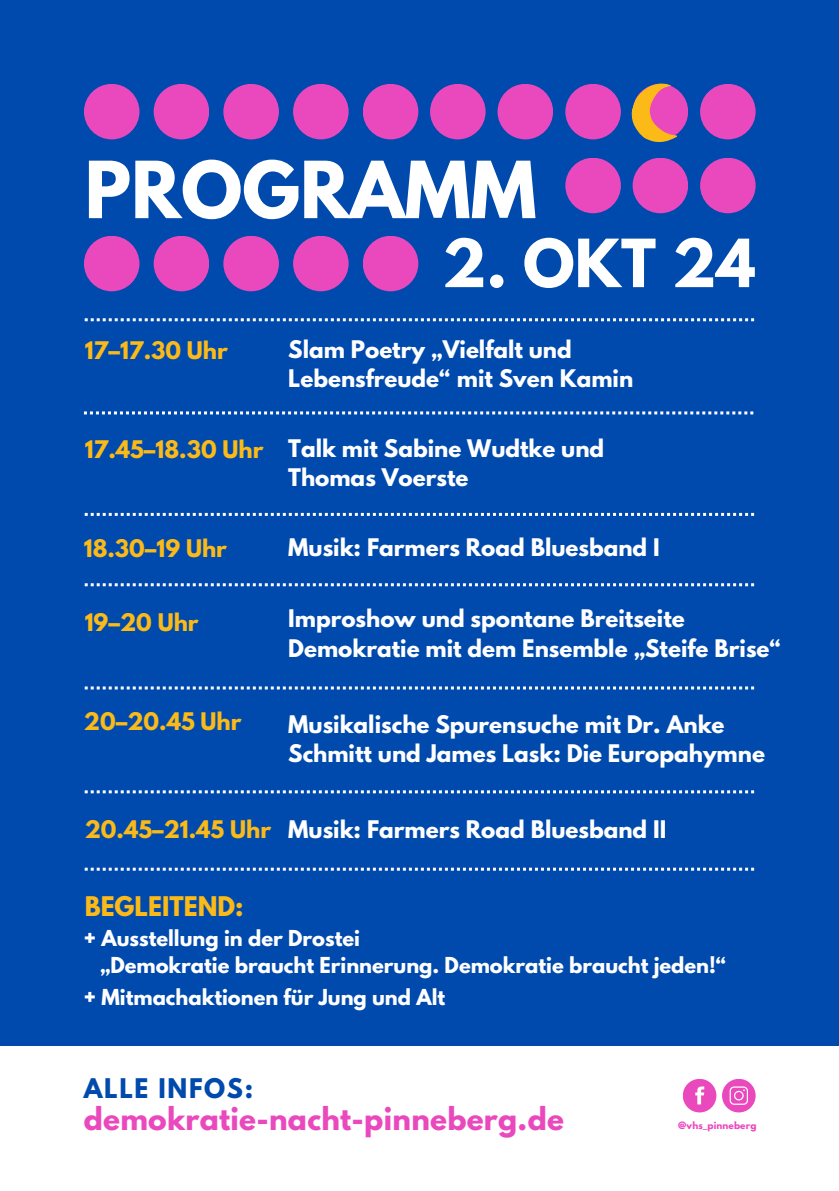
<style>
.page{position:relative;width:839px;height:1191px;background:#fff}
.page>*{position:absolute;margin:0;border:0;box-sizing:border-box;transform-origin:0 0}
.t1{font:700 69.8px "League Spartan";color:#fff}
.t2{font:700 58.8px "League Spartan";color:#fff}
.t3{font:700 28px "League Spartan";letter-spacing:.01em;color:#ea49be}
.t4{font:700 24px "League Spartan";color:#fbba18}
.t5{font:700 24px "League Spartan";letter-spacing:.07em;color:#004aad}
.t6{font:700 21.4px/29.8px "League Spartan";color:#fff}
.t7{font:700 21.4px "League Spartan";color:#fbba18}
.t8{font:700 19.4px/27px "League Spartan";color:#fff}
.t9{font:700 9px "League Spartan";letter-spacing:.01em;color:#ea49be}
</style>
<div class="page">
<div style="left:0;top:0;width:838px;height:1191px;background:#004aad"></div>
<div style="left:84px;top:84px;width:55px;height:55px;background:#ea49be;border-radius:50%"></div>
<div style="left:154px;top:84px;width:55px;height:55px;background:#ea49be;border-radius:50%"></div>
<div style="left:223px;top:84px;width:56px;height:55px;background:#ea49be;border-radius:50%"></div>
<div style="left:293px;top:84px;width:55px;height:55px;background:#ea49be;border-radius:50%"></div>
<div style="left:363px;top:84px;width:55px;height:55px;background:#ea49be;border-radius:50%"></div>
<div style="left:430px;top:84px;width:55px;height:55px;background:#ea49be;border-radius:50%"></div>
<div style="left:497px;top:84px;width:56px;height:55px;background:#ea49be;border-radius:50%"></div>
<div style="left:565px;top:84px;width:56px;height:55px;background:#ea49be;border-radius:50%"></div>
<div style="left:700px;top:84px;width:55px;height:55px;background:#ea49be;border-radius:50%"></div>
<div style="left:84px;top:236px;width:55px;height:55px;background:#ea49be;border-radius:50%"></div>
<div style="left:154px;top:236px;width:55px;height:55px;background:#ea49be;border-radius:50%"></div>
<div style="left:223px;top:236px;width:56px;height:55px;background:#ea49be;border-radius:50%"></div>
<div style="left:293px;top:236px;width:55px;height:55px;background:#ea49be;border-radius:50%"></div>
<div style="left:363px;top:236px;width:55px;height:55px;background:#ea49be;border-radius:50%"></div>
<svg style="left:84px;top:411px;width:669px;height:3px"></svg>
<svg style="left:85px;top:513px;width:669px;height:3px"></svg>
<svg style="left:85px;top:583px;width:669px;height:3px"></svg>
<svg style="left:85px;top:318px;width:669px;height:3px"></svg>
<svg style="left:85px;top:686px;width:669px;height:3px"></svg>
<svg style="left:85px;top:790px;width:669px;height:3px"></svg>
<svg style="left:85px;top:868px;width:669px;height:3px"></svg>
<div style="left:0;top:1046px;width:838px;height:145px;background:#fff"></div>
<div style="left:565px;top:158px;width:56px;height:55px;background:#ea49be;border-radius:50%"></div>
<div style="left:632px;top:158px;width:56px;height:55px;background:#ea49be;border-radius:50%"></div>
<svg style="left:631px;top:83px;width:57px;height:60px"></svg>
<div style="left:700px;top:158px;width:55px;height:55px;background:#ea49be;border-radius:50%"></div>
<div style="left:722px;top:1079px;width:33px;height:33px;background:#ea49be;border-radius:50%"></div>
<svg style="left:729px;top:1086px;width:18px;height:18px"></svg>
<div style="left:682px;top:1079px;width:34px;height:33px;background:#ea49be;border-radius:50%"></div>
<svg style="left:695px;top:1087px;width:9px;height:17px"></svg>
<h1 class="t1" style="left:85px;top:155px;width:453px">PROGRAMM</h1>
<p class="t2" style="left:442px;top:234px;width:315px">2. OKT 24</p>
<h2 class="t7" style="left:85px;top:339px;width:145px">17–17.30 Uhr</h2>
<h5 class="t6" style="left:288px;top:337px;width:346px">Slam Poetry „Vielfalt und<br>Lebensfreude“ mit Sven Kamin</h5>
<h5 class="t7" style="left:85px;top:438px;width:180px">17.45–18.30 Uhr</h5>
<h5 class="t6" style="left:288px;top:436px;width:317px">Talk mit Sabine Wudtke und<br>Thomas Voerste</h5>
<h5 class="t7" style="left:84px;top:537px;width:145px">18.30–19 Uhr</h5>
<h5 class="t6" style="left:288px;top:535px;width:373px">Musik: Farmers Road Bluesband I</h5>
<h5 class="t7" style="left:85px;top:612px;width:115px">19–20 Uhr</h5>
<h5 class="t6" style="left:288px;top:606px;width:494px">Improshow und spontane Breitseite<br>Demokratie mit dem Ensemble „Steife Brise“</h5>
<h5 class="t7" style="left:84px;top:710px;width:159px">20–20.45 Uhr</h5>
<h5 class="t6" style="left:288px;top:712px;width:478px">Musikalische Spurensuche mit Dr. Anke<br>Schmitt und James Lask: Die Europahymne</h5>
<h5 class="t7" style="left:85px;top:819px;width:188px">20.45–21.45 Uhr</h5>
<h5 class="t6" style="left:288px;top:817px;width:379px">Musik: Farmers Road Bluesband II</h5>
<h5 class="t4" style="left:85px;top:895px;width:160px">BEGLEITEND:</h5>
<h5 class="t8" style="left:100px;top:927px;width:628px;text-indent:-16px">+ Ausstellung in der Drostei<br>„Demokratie braucht Erinnerung. Demokratie braucht jeden!“</h5>
<h4 class="t8" style="left:84px;top:987px;width:363px">+ Mitmachaktionen für Jung und Alt</h4>
<h4 class="t5" style="left:84px;top:1076px;width:171px">ALLE INFOS:</h4>
<h5 class="t3" style="left:84px;top:1105px;width:482px">demokratie-nacht-pinneberg.de</h5>
<h3 class="t9" style="left:678px;top:1121px;width:80px">@vhs_pinneberg</h3>
</div>
